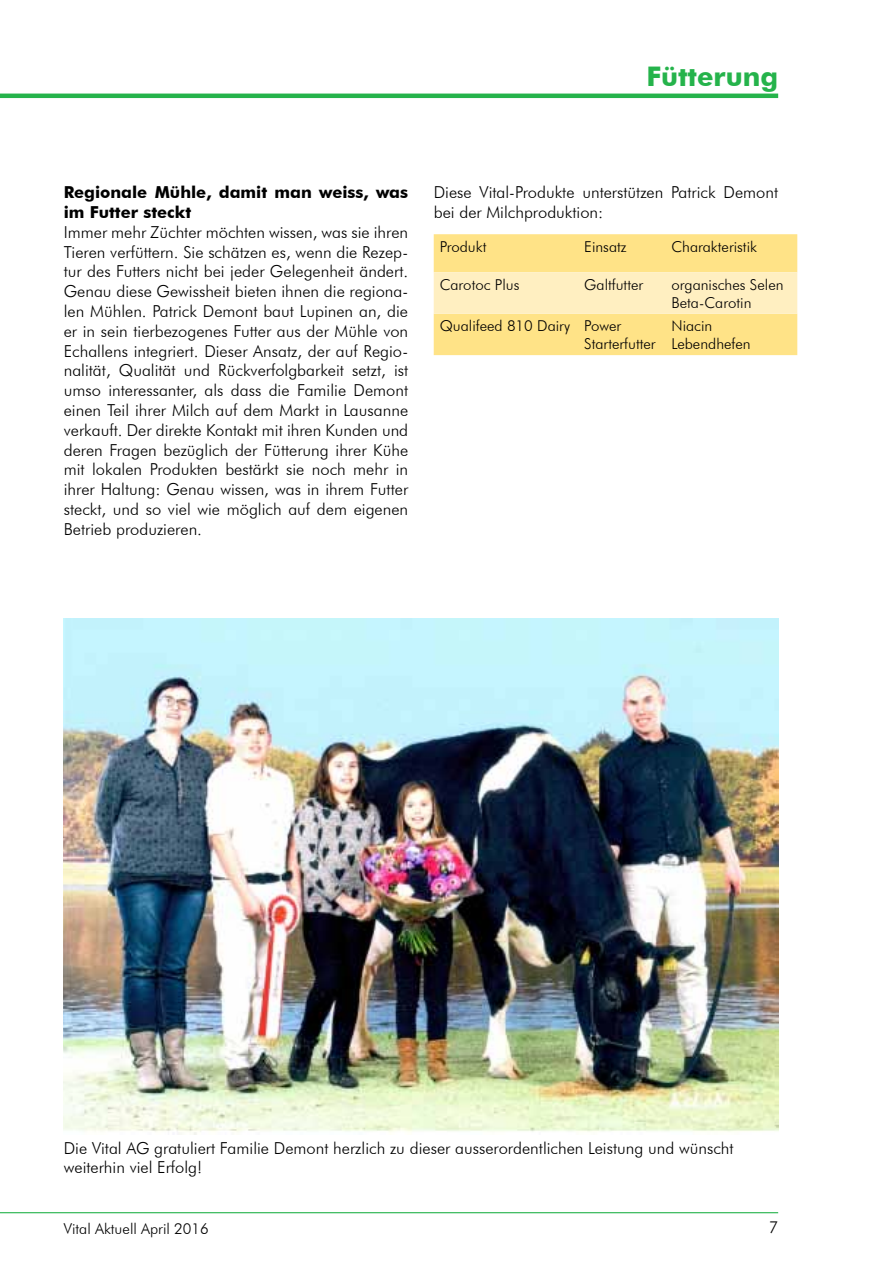
<style>
.page{position:relative;width:893px;height:1263px;background:#fff}
.page>*{position:absolute;margin:0;border:0;box-sizing:border-box;transform-origin:0 0}
.t1{font:700 27px "Futura BT";color:#25b34b}
.t2{font:300 16.5px/19.8px "Futura BT";color:#000}
.t3{font:700 16.5px/19.8px "Futura BT";color:#000}
.t4{font:300 15px/18px "Futura BT";color:#000}
</style>
<div class="page">
<hr style="left:0;top:1212px;width:778px;height:1px;background:#25b34b">
<hr style="left:0;top:94px;width:778px;height:4px;background:#25b34b">
<svg style="left:434px;top:234px;width:363px;height:121px;background:#ffe79b"></svg>
<img style="left:64px;top:619px;width:714px;height:515px">
<h1 class="t1" style="left:646px;top:60px;width:133px">Fütterung</h1>
<p class="t3" style="left:64px;top:182px;width:346px">Regionale Mühle, damit man weiss, was im Futter steckt</p>
<p class="t2" style="left:64px;top:222px;width:346px;text-align:justify">Immer mehr Züchter möchten wissen, was sie ihren Tieren verfüttern. Sie schätzen es, wenn die Rezep&shy;tur des Futters nicht bei jeder Gelegenheit ändert.<br>Genau diese Gewissheit bieten ihnen die regiona&shy;len Mühlen. Patrick Demont baut Lupinen an, die er in sein tierbezogenes Futter aus der Mühle von Echallens integriert. Dieser Ansatz, der auf Regio&shy;nalität, Qualität und Rückverfolgbarkeit setzt, ist umso interessanter, als dass die Familie Demont einen Teil ihrer Milch auf dem Markt in Lausanne verkauft. Der direkte Kontakt mit ihren Kunden und deren Fragen bezüglich der Fütterung ihrer Kühe mit lokalen Produkten bestärkt sie noch mehr in ihrer Haltung: Genau wissen, was in ihrem Futter steckt, und so viel wie möglich auf dem eigenen Betrieb produzieren.</p>
<p class="t2" style="left:434px;top:182px;width:346px">Diese Vital-Produkte unterstützen Patrick Demont bei der Milchproduktion:</p>
<p class="t4" style="left:440px;top:237px;width:48px">Produkt</p>
<p class="t4" style="left:584px;top:237px;width:44px">Einsatz</p>
<p class="t4" style="left:671px;top:237px;width:87px">Charakteristik</p>
<p class="t4" style="left:440px;top:275px;width:81px">Carotoc Plus</p>
<p class="t4" style="left:584px;top:275px;width:60px">Galtfutter</p>
<p class="t4" style="left:671px;top:275px;width:114px">organisches Selen<br>Beta-Carotin</p>
<p class="t4" style="left:584px;top:317px;width:73px;text-indent:-145px">Qualifeed 810 Dairy Power<br>Starterfutter</p>
<p class="t4" style="left:671px;top:317px;width:81px">Niacin<br>Lebendhefen</p>
<p class="t2" style="left:64px;top:1138px;width:671px">Die Vital AG gratuliert Familie Demont herzlich zu dieser ausserordentlichen Leistung und wünscht weiterhin viel Erfolg!</p>
<p class="t4" style="left:64px;top:1220px;width:147px">Vital Aktuell April 2016</p>
<p class="t2" style="left:769px;top:1217px;width:11px">7</p>
</div>
